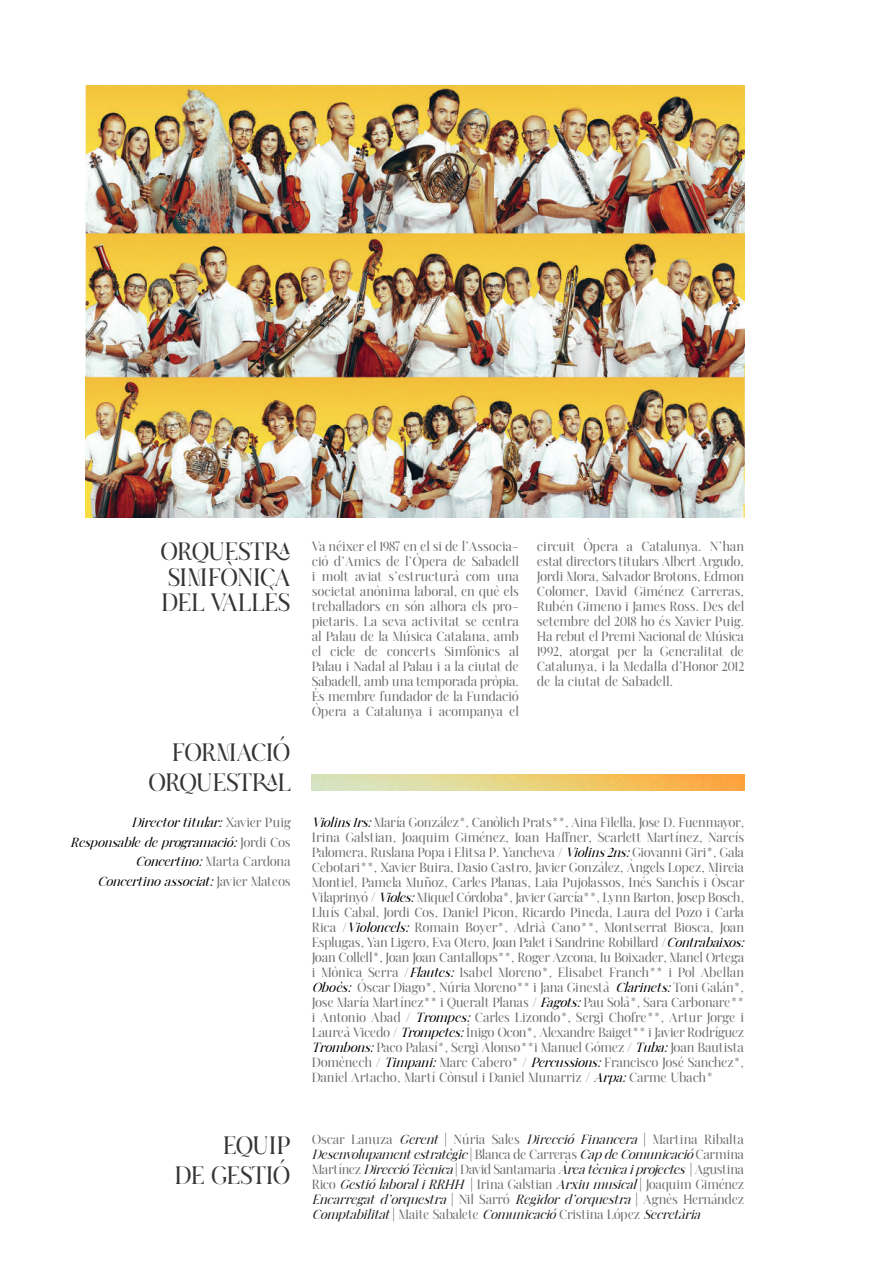
<style>
.page{position:relative;width:893px;height:1263px;background:#fff}
.page>*{position:absolute;margin:0;border:0;box-sizing:border-box;transform-origin:0 0}
.t1{font:25.5px/30.6px "Mitreba";letter-spacing:-.025em;color:#353437;text-align:right}
.t2{font:13.5px/15px "Mitreba";letter-spacing:-.02em;color:#6c6d70;text-align:justify}
.t3{font:italic 13.5px/15px "Mitreba";letter-spacing:-.02em;color:#231f20;text-align:justify}
.t4{font:italic 13.5px/19.5px "Mitreba";letter-spacing:-.015em;color:#000001;text-align:right}
.s1{font-style:normal;color:#6c6d70}
.s2{font-style:italic;color:#000001}
.s3{font-style:normal}
</style>
<div class="page">
<img style="left:312px;top:774px;width:432px;height:16px">
<img style="left:85px;top:85px;width:659px;height:432px">
<h1 class="t1" style="left:160px;top:538px;width:132px;line-height:25.5px;text-align:justify">ORQUESTRA SIMFÒNICA DEL VALLÈS</h1>
<p class="t2" style="left:312px;top:538px;width:209px">Va néixer el 1987 en el si de l’Associa&shy;ció d’Amics de l’Òpera de Sabadell i molt aviat s’estructurà com una societat anònima laboral, en què els treballadors en són alhora els pro&shy;pietaris. La seva activitat se centra al Palau de la Música Catalana, amb el cicle de concerts Simfònics al Palau i Nadal al Palau i a la ciutat de Sabadell, amb una temporada pròpia.<br>És membre fundador de la Fundació Òpera a Catalunya i acompanya el</p>
<p class="t2" style="left:537px;top:538px;width:209px">circuit Òpera a Catalunya. N’han estat directors titulars Albert Argudo, Jordi Mora, Salvador Brotons, Edmon Colomer, David Giménez Carreras, Rubén Gimeno i James Ross. Des del setembre del 2018 ho és Xavier Puig.<br>Ha rebut el Premi Nacional de Música 1992, atorgat per la Generalitat de Catalunya, i la Medalla d’Honor 2012 de la ciutat de Sabadell.</p>
<h1 class="t1" style="left:148px;top:736px;width:144px">FORMACIÓ<br>ORQUESTRAL</h1>
<p class="t4" style="left:70px;top:813px;width:222px">Director titular: <span class="s1">Xavier Puig </span>Responsable de programació: <span class="s1">Jordi Cos </span>Concertino: <span class="s1">Marta Cardona </span>Concertino associat: <span class="s1">Javier Mateos</span></p>
<p class="t2" style="left:312px;top:814px;width:434px"><span class="s2">Violins 1rs:</span> María González*, Canòlich Prats**, Aina Filella, Jose D. Fuenmayor, Irina Galstian, Joaquim Giménez, Ioan Haffner, Scarlett Martínez, Narcís Palomera, Ruslana Popa i Elitsa P. Yancheva / <span class="s2">Violins 2ns:</span> Giovanni Giri*, Gala Cebotari**, Xavier Buira, Dasio Castro, Javier Gonzàlez, Àngels Lopez, Mireia Montiel, Pamela Muñoz, Carles Planas, Laia Pujolassos, Inés Sanchís i Òscar Vilaprinyó / <span class="s2">Violes:</span> Miquel Córdoba*, Javier García**, Lynn Barton, Josep Bosch, Lluís Cabal, Jordi Cos, Daniel Picon, Ricardo Pineda, Laura del Pozo i Carla Rica /<span class="s2">Violoncels:</span> Romain Boyer*, Adrià Cano**, Montserrat Biosca, Joan Esplugas, Yan Ligero, Eva Otero, Joan Palet i Sandrine Robillard /<span class="s2">Contrabaixos:<br></span>Joan Collell*, Joan Joan Cantallops**, Roger Azcona, Iu Boixader, Manel Ortega i Mònica Serra /<span class="s2">Flautes:</span> Isabel Moreno*, Elisabet Franch** i Pol Abellan <span class="s2">Oboès:</span> Óscar Diago*, Núria Moreno** i Jana Ginestà <span class="s2">Clarinets:</span> Toni Galán*, Jose María Martínez** i Queralt Planas / <span class="s2">Fagots:</span> Pau Solà*, Sara Carbonare** i Antonio Abad / <span class="s2">Trompes:</span> Carles Lizondo*, Sergi Chofre**, Artur Jorge i Laureà Vicedo / <span class="s2">Trompetes:</span> Ínigo Ocon*, Alexandre Baiget** i Javier Rodríguez <span class="s2">Trombons:</span> Paco Palasí*, Sergi Alonso**i Manuel Gómez / <span class="s2">Tuba:</span> Joan Bautista Domènech / <span class="s2">Timpani:</span> Marc Cabero* / <span class="s2">Percussions:</span> Francisco José Sanchez*, Daniel Artacho, Martí Cònsul i Daniel Munarriz / <span class="s2">Arpa:</span> Carme Ubach*</p>
<h1 class="t1" style="left:175px;top:1128px;width:117px">EQUIP<br>DE GESTIÓ</h1>
<p class="t3" style="left:312px;top:1132px;width:434px"><span class="s1">Oscar Lanuza</span> Gerent <span class="s3">|</span> <span class="s1">Núria Sales</span> Direcció Financera <span class="s3">|</span> <span class="s1">Martina Ribalta </span>Desenvolupament estratègic <span class="s3">|</span> <span class="s1">Blanca de Carreras</span> Cap de Comunicació <span class="s1">Carmina Martínez</span> Direcció Tècnica <span class="s3">|</span> <span class="s1">David Santamaria</span> Àrea tècnica i projectes <span class="s3">|</span> <span class="s1">Agustina Rico</span> Gestió laboral i RRHH <span class="s3">|</span> <span class="s1">Irina Galstian</span> Arxiu musical <span class="s3">|</span> <span class="s1">Joaquim Giménez </span>Encarregat d’orquestra <span class="s3">|</span> <span class="s1">Nil Sarró</span> Regidor d’orquestra <span class="s3">|</span> <span class="s1">Agnès Hernández </span>Comptabilitat <span class="s3">|</span> <span class="s1">Maite Sabalete</span> Comunicació <span class="s1">Cristina López</span> Secretària</p>
</div>
